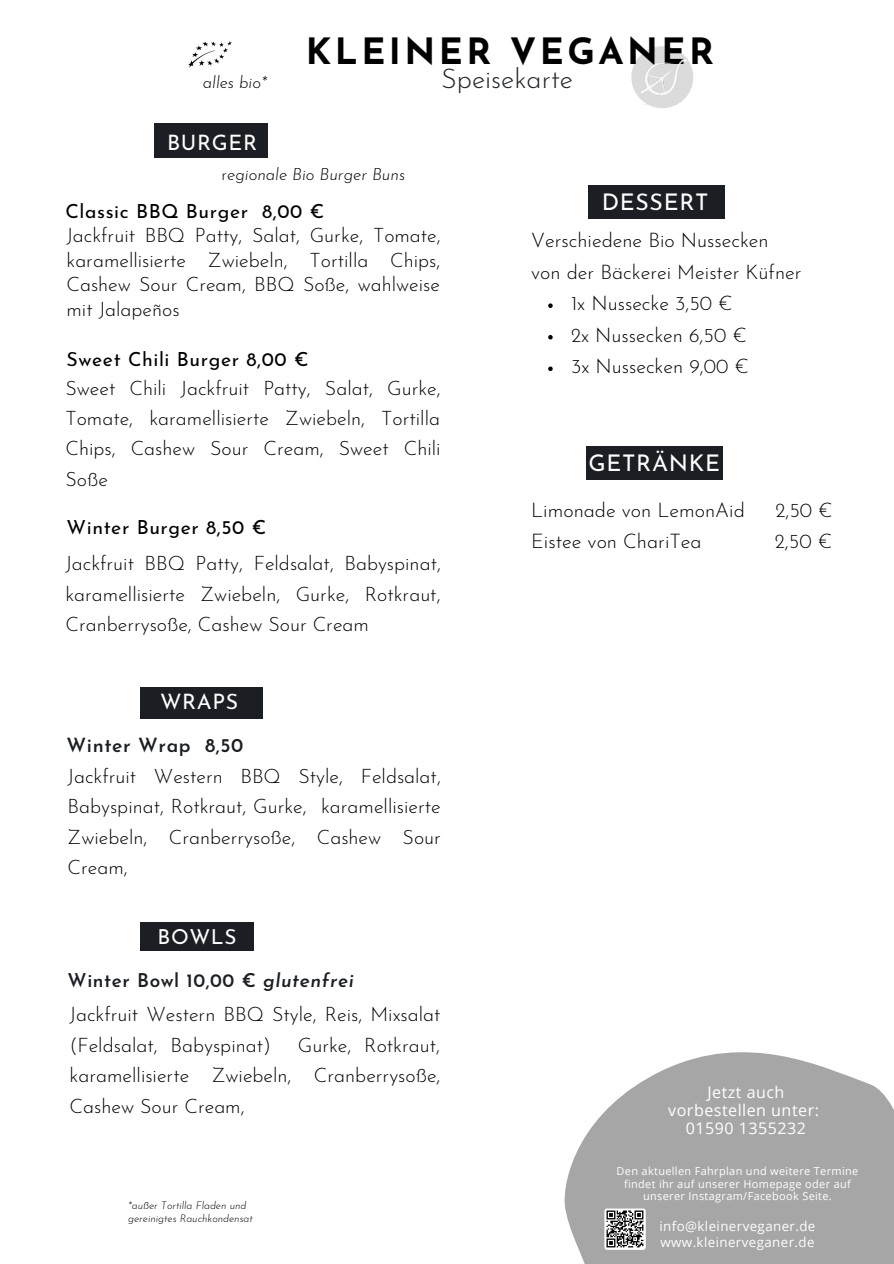
<style>
.page{position:relative;width:894px;height:1264px;background:#fff}
.page>*{position:absolute;margin:0;border:0;box-sizing:border-box;transform-origin:0 0}
.t1{font:700 36.15px "Josefin Sans";letter-spacing:.095em;color:#000}
.t2{font:300 27px "Josefin Sans";color:#1b1e23}
.t3{font:22.95px "Josefin Sans";letter-spacing:.03em;color:#fff}
.t4{font:21.3px "Josefin Sans";letter-spacing:.03em;color:#fff}
.t5{font:20.7px "Josefin Sans";letter-spacing:.03em;color:#fff}
.t6{font:300 19.8px "Josefin Sans";color:#000}
.t7{font:300 19.65px/30.5px "Josefin Sans";color:#000;text-align:justify}
.t8{font:19.5px "Josefin Sans";letter-spacing:.03em;color:#000}
.t9{font:600 19.5px "Josefin Sans";letter-spacing:.03em;color:#1b1e23}
.t10{font:600 18.9px "Josefin Sans";letter-spacing:.03em;color:#1b1e23}
.t11{font:italic 300 16.65px "Josefin Sans";color:#000}
.t12{font:16.05px/18.1px "Open Sans";letter-spacing:.03em;color:#fff;text-align:center}
.t13{font:13.35px "Open Sans";letter-spacing:.03em;color:#fff}
.t14{font:10.95px/12.8px "Open Sans";letter-spacing:.03em;color:#fff;text-align:center}
.t15{font:italic 300 10.5px "Josefin Sans";color:#000}
.s1{font-style:normal}
.s2{font-style:italic}
</style>
<div class="page">
<svg style="left:564px;top:1052px;width:329px;height:211px;background:#b2b2b2"></svg>
<div style="left:590px;top:1255px;width:193px;height:8px;background:#a6a6a6"></div>
<img style="left:604px;top:1208px;width:41px;height:41px;border-radius:3px">
<div style="left:631px;top:46px;width:62px;height:62px;background:#dbdbdb;border-radius:50%"></div>
<img style="left:641px;top:59px;width:52px;height:46px">
<div style="left:154px;top:123px;width:114px;height:35px;background:#1b1e23"></div>
<div style="left:140px;top:687px;width:123px;height:31px;background:#1b1e23"></div>
<div style="left:140px;top:922px;width:113px;height:29px;background:#1b1e23"></div>
<div style="left:586px;top:445px;width:136px;height:34px;background:#1b1e23"></div>
<img style="left:188px;top:41px;width:44px;height:27px">
<div style="left:588px;top:185px;width:137px;height:34px;background:#1b1e23"></div>
<svg style="left:548px;top:303px;width:4px;height:5px"></svg>
<svg style="left:548px;top:335px;width:4px;height:4px"></svg>
<svg style="left:548px;top:366px;width:4px;height:5px"></svg>
<p class="t11" style="left:203px;top:75px;width:65px">alles bio*</p>
<p class="t4" style="left:167px;top:134px;width:92px">BURGER</p>
<p class="t1" style="left:306px;top:37px;width:409px">KLEINER VEGANER</p>
<p class="t2" style="left:441px;top:68px;width:133px">Speisekarte</p>
<p class="t11" style="left:221px;top:167px;width:185px"><span class="s1">r</span>egionale Bio Burger Buns</p>
<p class="t8" style="left:65px;top:203px;width:260px">Classic BBQ Burger 8,00 €</p>
<p class="t7" style="left:66px;top:224px;width:376px;line-height:24.8px">Jackfruit BBQ Patty, Salat, Gurke, Tomate, karamellisierte Zwiebeln, Tortilla Chips, Cashew Sour Cream, BBQ Soße, wahlweise mit Jalapeños</p>
<p class="t8" style="left:66px;top:351px;width:243px">Sweet Chili Burger 8,00 €</p>
<p class="t7" style="left:65px;top:374px;width:377px">Sweet Chili Jackfruit Patty, Salat, Gurke, Tomate, karamellisierte Zwiebeln, Tortilla Chips, Cashew Sour Cream, Sweet Chili Soße</p>
<p class="t8" style="left:66px;top:519px;width:201px">Winter Burger 8,50 €</p>
<p class="t7" style="left:65px;top:550px;width:377px">Jackfruit BBQ Patty, Feldsalat, Babyspinat, karamellisierte Zwiebeln, Gurke, Rotkraut, Cranberrysoße, Cashew Sour Cream</p>
<p class="t4" style="left:160px;top:692px;width:80px">WRAPS</p>
<p class="t9" style="left:66px;top:737px;width:178px">Winter Wrap 8,50</p>
<p class="t7" style="left:68px;top:762px;width:375px">Jackfruit Western BBQ Style, Feldsalat, Babyspinat, Rotkraut, Gurke, karamellisierte Zwiebeln, Cranberrysoße, Cashew Sour Cream,</p>
<p class="t5" style="left:158px;top:928px;width:80px">BOWLS</p>
<p class="t10" style="left:68px;top:972px;width:288px">Winter Bowl 10,00 € <span class="s2">glutenfrei</span></p>
<p class="t7" style="left:70px;top:1001px;width:372px">Jackfruit Western BBQ Style, Reis, Mixsalat (Feldsalat, Babyspinat)</p>
<p class="t7" style="left:70px;top:1031px;width:372px;text-indent:228px">Gurke, Rotkraut, karamellisierte Zwiebeln, Cranberrysoße, Cashew Sour Cream,</p>
<p class="t15" style="left:128px;top:1201px;width:120px">*außer Tortilla Fladen und</p>
<p class="t15" style="left:128px;top:1214px;width:126px">gereinigtes Rauchkondensat</p>
<p class="t3" style="left:601px;top:193px;width:108px">DESSERT</p>
<p class="t6" style="left:531px;top:232px;width:239px">Verschiedene Bio Nussecken</p>
<p class="t6" style="left:531px;top:264px;width:272px">von der Bäckerei Meister Küfner</p>
<p class="t6" style="left:571px;top:295px;width:163px">1x Nussecke 3,50 €</p>
<p class="t6" style="left:571px;top:327px;width:177px">2x Nussecken 6,50 €</p>
<p class="t6" style="left:571px;top:358px;width:179px">3x Nussecken 9,00 €</p>
<p class="t3" style="left:588px;top:454px;width:133px">GETRÄNKE</p>
<p class="t6" style="left:531px;top:502px;width:215px">Limonade von LemonAid</p>
<p class="t6" style="left:775px;top:502px;width:59px">2,50 €</p>
<p class="t6" style="left:531px;top:533px;width:172px">Eistee von ChariTea</p>
<p class="t6" style="left:774px;top:533px;width:59px">2,50 €</p>
<p class="t12" style="left:668px;top:1082px;width:152px">Jetzt auch vorbestellen unter:</p>
<p class="t12" style="left:685px;top:1119px;width:122px">01590 1355232</p>
<p class="t14" style="left:616px;top:1164px;width:243px">Den aktuellen Fahrplan und weitere Termine findet ihr auf unserer Homepage oder auf unserer Instagram/Facebook Seite.</p>
<p class="t13" style="left:659px;top:1217px;width:157px">info@kleinerveganer.de</p>
<p class="t13" style="left:660px;top:1232px;width:155px">www.kleinerveganer.de</p>
</div>
